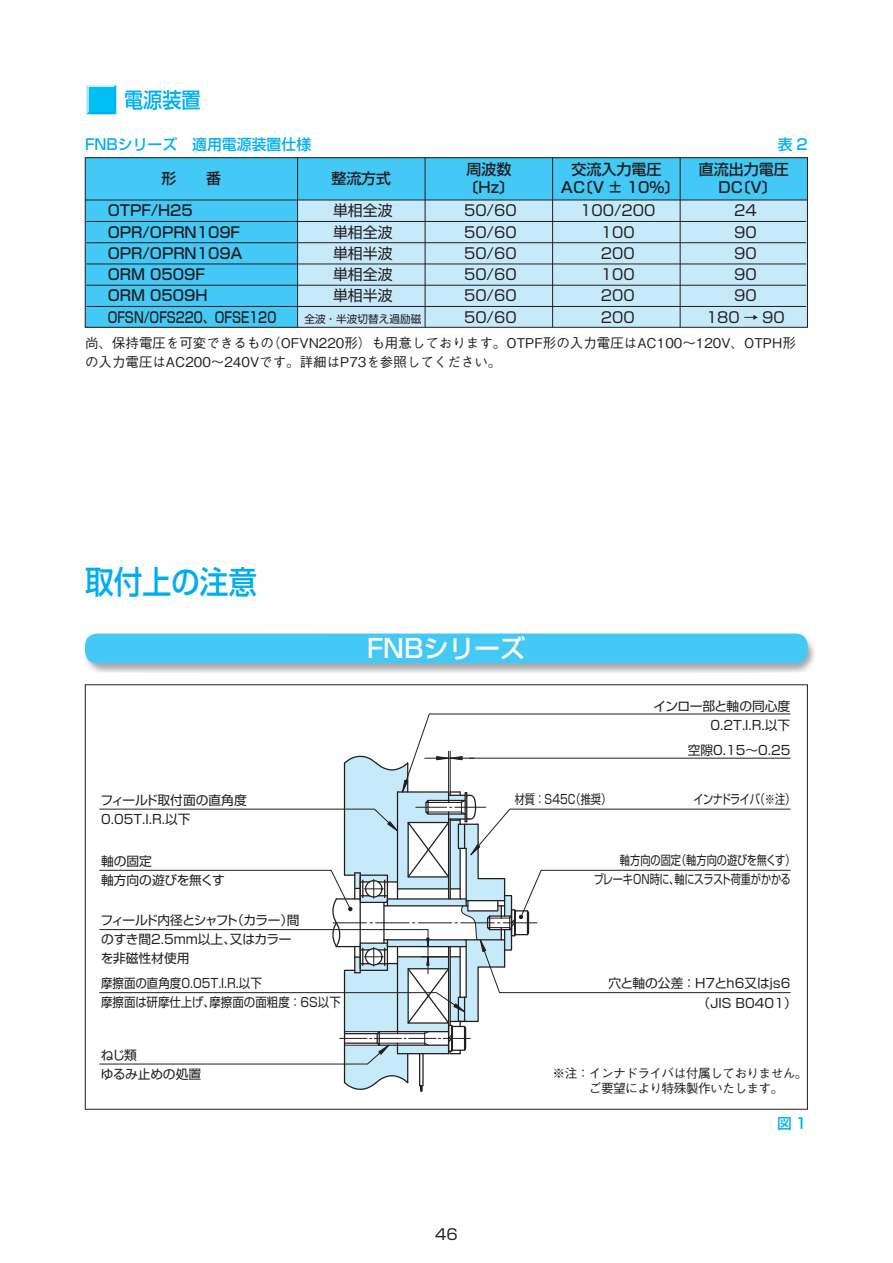
<style>
.page{position:relative;width:893px;height:1263px;background:#fff}
.page>*{position:absolute;margin:0;border:0;box-sizing:border-box;transform-origin:0 0}
.t1{font:31.95px "Shin Go Pro Medium 90 msp RKSJ H";color:#00aeef;scale:.9 1}
.t2{font:25.5px "Shin Go Pro Medium 90 msp RKSJ H";color:#fff}
.t3{font:21.3px "Shin Go Pro Medium 90 msp RKSJ H";color:#00aeef;scale:.9 1}
.t4{font:15px/18px "Shin Go Pro Medium 90 msp RKSJ H";color:#231f20;text-align:center}
.t5{font:14.85px "Shin Go Pro Regular 90 msp RKSJ H";color:#231f20}
.t6{font:14.85px "Shin Go Pro Medium 90 msp RKSJ H";color:#231f20}
.t7{font:14.85px "Shin Go Pro Medium 90 msp RKSJ H";color:#00aeef}
.t8{font:14.85px "Shin Go Pro Medium 90 msp RKSJ H";color:#231f20;scale:.8 1}
.t9{font:13.5px/19px "Gothic BBB Pro Medium 90 msp RKSJ H";color:#231f20}
.t10{font:12.75px/19.2px "Shin Go Pro Regular 90 msp RKSJ H";color:#231f20}
.t11{font:12.75px/19.2px "Shin Go Pro Regular 90 msp RKSJ H";color:#231f20;scale:.8 1}
.t12{font:12.75px/19.2px "Shin Go Pro Regular 90 msp RKSJ H";letter-spacing:-.03em;color:#231f20}
.t13{font:12.75px/19.2px "Shin Go Pro Regular 90 msp RKSJ H";color:#231f20;scale:.9 1}
.t14{font:12.75px/14.9px "Gothic BBB Pro Medium 90 msp RKSJ H";letter-spacing:-.05em;color:#231f20}
.t15{font:12.75px/19.2px "Shin Go Pro Regular 90 msp RKSJ H";letter-spacing:-.02em;color:#231f20}
.t16{font:12.75px "Shin Go Pro Regular 90 msp RKSJ H";letter-spacing:-.06em;color:#231f20;scale:.8 1}
.t17{font:10.65px "Shin Go Pro Regular 90 msp RKSJ H";color:#231f20}
</style>
<div class="page">
<svg style="left:99px;top:713px;width:691px;height:378px"></svg>
<img style="left:85px;top:633px;width:730px;height:40px">
<div style="left:85px;top:634px;width:723px;height:29px;background:#44c8f5;border-radius:12px"></div>
<svg style="left:86px;top:85px;width:30px;height:29px"></svg>
<div style="left:89px;top:87px;width:25px;height:24px;background:#00c0f3"></div>
<div style="left:85px;top:200px;width:213px;height:128px;background:#44c8f5"></div>
<div style="left:298px;top:200px;width:510px;height:128px;background:#c7eafb"></div>
<div style="left:85px;top:158px;width:723px;height:42px;background:#44c8f5"></div>
<hr style="left:85px;top:200px;width:723px;height:1px;background:#231f20">
<div style="left:85px;top:158px;width:723px;height:170px;border:1px solid #231f20"></div>
<hr style="left:87px;top:221px;width:719px;height:1px;background:#231f20">
<hr style="left:87px;top:242px;width:719px;height:1px;background:#231f20">
<hr style="left:87px;top:264px;width:719px;height:1px;background:#231f20">
<hr style="left:87px;top:285px;width:719px;height:1px;background:#231f20">
<hr style="left:87px;top:306px;width:719px;height:1px;background:#231f20">
<hr style="left:680px;top:158px;width:1px;height:170px;background:#231f20">
<hr style="left:552px;top:158px;width:1px;height:170px;background:#231f20">
<hr style="left:425px;top:158px;width:1px;height:170px;background:#231f20">
<hr style="left:297px;top:158px;width:1px;height:170px;background:#231f20">
<h3 class="t3" style="left:124px;top:92px;width:87px">電源装置</h3>
<p class="t7" style="left:85px;top:139px;width:228px">FNBシリーズ　適用電源装置仕様</p>
<p class="t7" style="left:778px;top:139px;width:31px">表 2</p>
<p class="t6" style="left:332px;top:173px;width:61px">整流方式</p>
<p class="t4" style="left:464px;top:163px;width:52px;text-align:left">周波数〔Hz〕</p>
<p class="t6" style="left:108px;top:205px;width:87px">OTPF/H25</p>
<p class="t5" style="left:333px;top:205px;width:61px">単相全波</p>
<p class="t5" style="left:464px;top:205px;width:54px">50/60</p>
<p class="t5" style="left:580px;top:205px;width:77px">100/200</p>
<p class="t5" style="left:734px;top:205px;width:24px">24</p>
<p class="t6" style="left:108px;top:226px;width:134px">OPR/OPRN109F</p>
<p class="t5" style="left:333px;top:226px;width:61px">単相全波</p>
<p class="t5" style="left:464px;top:226px;width:54px">50/60</p>
<p class="t5" style="left:601px;top:226px;width:35px">100</p>
<p class="t5" style="left:734px;top:226px;width:24px">90</p>
<p class="t6" style="left:108px;top:248px;width:136px">OPR/OPRN109A</p>
<p class="t5" style="left:333px;top:248px;width:61px">単相半波</p>
<p class="t5" style="left:464px;top:248px;width:54px">50/60</p>
<p class="t5" style="left:601px;top:248px;width:35px">200</p>
<p class="t5" style="left:734px;top:248px;width:24px">90</p>
<p class="t6" style="left:108px;top:269px;width:98px">ORM 0509F</p>
<p class="t5" style="left:333px;top:269px;width:61px">単相全波</p>
<p class="t5" style="left:464px;top:269px;width:54px">50/60</p>
<p class="t5" style="left:601px;top:269px;width:35px">100</p>
<p class="t5" style="left:734px;top:269px;width:24px">90</p>
<p class="t6" style="left:108px;top:290px;width:101px">ORM 0509H</p>
<p class="t5" style="left:333px;top:290px;width:61px">単相半波</p>
<p class="t5" style="left:464px;top:290px;width:54px">50/60</p>
<p class="t5" style="left:601px;top:290px;width:35px">200</p>
<p class="t5" style="left:734px;top:290px;width:24px">90</p>
<p class="t8" style="left:108px;top:311px;width:212px">OFSN/OFS220、OFSE120</p>
<p class="t17" style="left:304px;top:315px;width:118px">全波・半波切替え過励磁</p>
<p class="t5" style="left:464px;top:311px;width:54px">50/60</p>
<p class="t5" style="left:601px;top:311px;width:35px">200</p>
<p class="t5" style="left:706px;top:311px;width:80px">180 → 90</p>
<p class="t6" style="left:162px;top:173px;width:61px">形　　番</p>
<p class="t4" style="left:561px;top:163px;width:120px">交流入力電圧<br>AC〔V ± 10％〕</p>
<p class="t4" style="left:699px;top:163px;width:91px">直流出力電圧<br>DC〔V〕</p>
<p class="t9" style="left:85px;top:335px;width:712px">尚、保持電圧を可変できるもの（OFVN220形）も用意しております。OTPF形の入力電圧はAC100～120V、OTPH形の入力電圧はAC200～240Vです。詳細はP73を参照してください。</p>
<h1 class="t1" style="left:85px;top:570px;width:193px">取付上の注意</h1>
<p class="t10" style="left:101px;top:792px;width:148px">フィールド取付面の直角度<br>0.05T.I.R.以下</p>
<p class="t10" style="left:101px;top:853px;width:125px">軸の固定<br>軸方向の遊びを無くす</p>
<p class="t12" style="left:101px;top:912px;width:201px">フィールド内径とシャフト（カラー）間のすき間2.5mm以上、又はカラーを非磁性材使用</p>
<p class="t13" style="left:101px;top:976px;width:268px">摩擦面の直角度0.05T.I.R.以下<br>摩擦面は研摩仕上げ、摩擦面の面粗度 ：6S以下</p>
<p class="t15" style="left:101px;top:1047px;width:102px">ねじ類<br>ゆるみ止めの処置</p>
<h2 class="t2" style="left:367px;top:639px;width:160px">FNBシリーズ</h2>
<p class="t11" style="left:515px;top:792px;width:122px">材質 ：S45C（推奨）</p>
<p class="t10" style="left:653px;top:698px;width:138px;text-align:right">インロー部と軸の同心度<br>0.2T.I.R.以下</p>
<p class="t10" style="left:688px;top:742px;width:104px">空隙0.15～0.25</p>
<p class="t16" style="left:693px;top:795px;width:129px">インナドライバ（※注）</p>
<p class="t11" style="left:594px;top:853px;width:254px;text-indent:26px">軸方向の固定（軸方向の遊びを無くす）ブレーキON時に、軸にスラスト荷重がかかる</p>
<p class="t10" style="left:697px;top:976px;width:101px;text-indent:-89px">穴と軸の公差 ：H7とh6又はjs6（JIS B0401）</p>
<p class="t14" style="left:553px;top:1068px;width:257px">※注：インナドライバは付属しておりません。　　　ご要望により特殊製作いたします。</p>
<p class="t7" style="left:777px;top:1118px;width:31px">図1</p>
<p class="t5" style="left:435px;top:1228px;width:24px">46</p>
</div>
